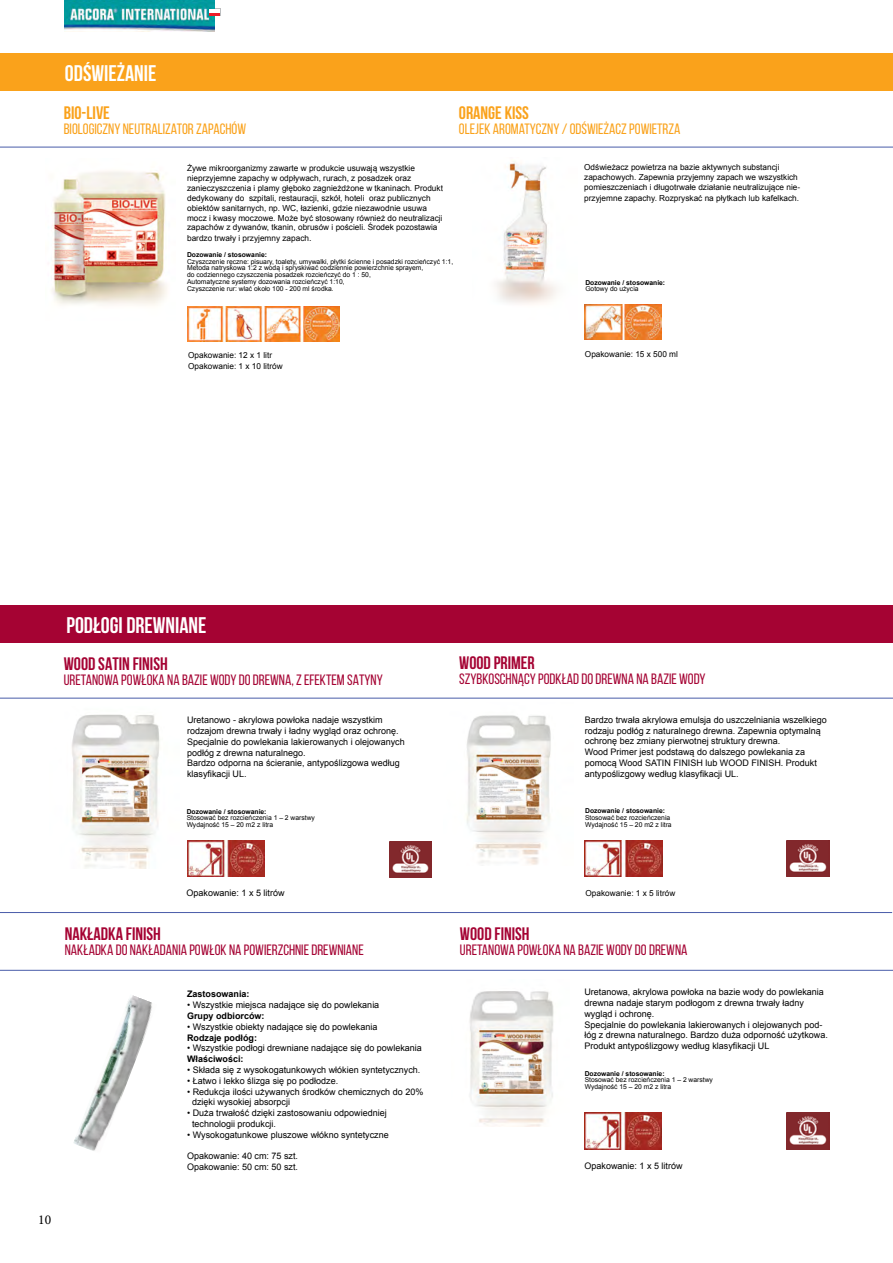
<style>
.page{position:relative;width:893px;height:1263px;background:#fff}
.page>*{position:absolute;margin:0;border:0;box-sizing:border-box;transform-origin:0 0}
.t1{font:700 22.5px "Bebas Neue";color:#fff}
.t2{font:700 18px "Bebas Neue";color:#a50333}
.t3{font:700 18px "Bebas Neue";color:#faa21b}
.t4{font:15px "Bebas Neue";color:#a50333}
.t5{font:15px "Bebas Neue";color:#faa21b}
.t6{font:13.5px "Minion Pro";color:#000}
.t7{font:9px/10.8px "Arial";color:#000}
.t8{font:700 9px "Arial";color:#000}
.t9{font:8.25px/9.9px "Arial";color:#000}
.t10{font:6.75px/6.8px "Arial";color:#000}
.t11{font:700 6.75px "Arial";color:#000}
.s1{font-size:9px}
</style>
<div class="page">
<img style="left:188px;top:306px;width:152px;height:36px">
<img style="left:584px;top:304px;width:78px;height:36px">
<div style="left:0;top:53px;width:893px;height:38px;background:#faa21b"></div>
<img style="left:65px;top:0;width:150px;height:3px">
<hr style="left:210px;top:12px;width:11px;height:4px;background:#bcbec0">
<hr style="left:210px;top:8px;width:11px;height:4px;background:#bcbec0">
<img style="left:65px;top:3px;width:150px;height:29px">
<svg style="left:209px;top:12px;width:11px;height:4px"></svg>
<svg style="left:209px;top:9px;width:11px;height:3px"></svg>
<hr style="left:0;top:147px;width:893px;height:1px;background:#495ca9">
<div style="left:0;top:605px;width:893px;height:38px;background:#a50333"></div>
<hr style="left:0;top:698px;width:893px;height:1px;background:#495ca9">
<hr style="left:0;top:912px;width:892px;height:1px;background:#495ca9">
<img style="left:73px;top:995px;width:79px;height:156px">
<hr style="left:0;top:970px;width:893px;height:1px;background:#495ca9">
<img style="left:787px;top:1112px;width:42px;height:37px">
<img style="left:584px;top:1112px;width:78px;height:37px">
<img style="left:469px;top:991px;width:85px;height:136px">
<img style="left:72px;top:714px;width:88px;height:155px">
<img style="left:466px;top:715px;width:85px;height:150px">
<img style="left:51px;top:171px;width:116px;height:135px">
<img style="left:787px;top:840px;width:42px;height:37px">
<img style="left:585px;top:840px;width:77px;height:37px">
<img style="left:389px;top:841px;width:43px;height:37px">
<img style="left:187px;top:840px;width:77px;height:37px">
<img style="left:496px;top:161px;width:61px;height:143px">
<h1 class="t1" style="left:65px;top:60px;width:93px">ODŚWIEŻANIE</h1>
<h2 class="t3" style="left:64px;top:103px;width:48px">BIO-LIVE</h2>
<h3 class="t5" style="left:64px;top:121px;width:184px">BIOLOGICZNY NEUTRALIZATOR ZAPACHÓW</h3>
<p class="t9" style="left:187px;top:163px;width:257px">Żywe mikroorganizmy zawarte w produkcie usuwają wszystkie nieprzyjemne zapachy w odpływach, rurach, z posadzek oraz zanieczyszczenia i plamy głęboko zagnieżdżone w tkaninach. Produkt dedykowany do szpitali, restauracji, szkół, hoteli oraz publicznych obiektów sanitarnych, np. WC, łazienki, gdzie niezawodnie usuwa mocz i kwasy moczowe. Może być stosowany również do neutralizacji zapachów z dywanów, tkanin, obrusów i pościeli. Środek pozostawia</p>
<p class="t9" style="left:187px;top:233px;width:126px">bardzo trwały i przyjemny zapach<span class="s1">.</span></p>
<h2 class="t3" style="left:459px;top:103px;width:72px">ORANGE KISS</h2>
<h3 class="t5" style="left:459px;top:121px;width:223px">OLEJEK AROMATYCZNY / ODŚWIEŻACZ POWIETRZA</h3>
<p class="t9" style="left:584px;top:163px;width:217px">Odświeżacz powietrza na bazie aktywnych substancji zapachowych. Zapewnia przyjemny zapach we wszystkich pomieszczeniach i długotrwałe działanie neutralizujące nie-</p>
<p class="t9" style="left:584px;top:193px;width:216px">przyjemne zapachy. Rozpryskać na płytkach lub kafelkach.</p>
<p class="t11" style="left:187px;top:250px;width:81px">Dozowanie / stosowanie:</p>
<p class="t10" style="left:187px;top:258px;width:268px">Czyszczenie ręczne: pisuary, toalety, umywalki, płytki ścienne i posadzki rozcieńczyć 1:1, Metoda natryskowa 1:2 z wodą i spryskiwać codziennie powierzchnie sprayem,<br>do codziennego czyszczenia posadzek rozcieńczyć do 1 : 50,<br>Automatyczne systemy dozowania rozcieńczyć 1:10,<br>Czyszczenie rur: wlać około 100 - 200 ml środka.</p>
<p class="t9" style="left:188px;top:350px;width:96px;line-height:10.5px">Opakowanie: 12 x 1 litr<br>Opakowanie: 1 x 10 litrów</p>
<p class="t11" style="left:585px;top:278px;width:81px">Dozowanie / stosowanie:</p>
<p class="t10" style="left:585px;top:286px;width:55px">Gotowy do użycia</p>
<p class="t9" style="left:585px;top:350px;width:95px">Opakowanie: 15 x 500 ml</p>
<h1 class="t1" style="left:66px;top:613px;width:142px">PODŁOGI DREWNIANE</h1>
<h2 class="t2" style="left:64px;top:654px;width:106px">WOOD SATIN FINISH</h2>
<h3 class="t4" style="left:64px;top:672px;width:321px">URETANOWA POWŁOKA NA BAZIE WODY DO DREWNA, Z EFEKTEM SATYNY</h3>
<p class="t7" style="left:187px;top:715px;width:219px">Uretanowo - akrylowa powłoka nadaje wszystkim rodzajom drewna trwały i ładny wygląd oraz ochronę.<br>Specjalnie do powlekania lakierowanych i olejowanych podłóg z drewna naturalnego.<br>Bardzo odporna na ścieranie, antypoślizgowa według klasyfikacji UL.</p>
<p class="t11" style="left:187px;top:807px;width:81px">Dozowanie / stosowanie:</p>
<p class="t10" style="left:187px;top:815px;width:130px">Stosować bez rozcieńczenia 1 – 2 warstwy<br>Wydajność 15 – 20 m2 z litra</p>
<h2 class="t2" style="left:459px;top:653px;width:77px">WOOD PRIMER</h2>
<h3 class="t4" style="left:459px;top:671px;width:248px">SZYBKOSCHNĄCY PODKŁAD DO DREWNA NA BAZIE WODY</h3>
<p class="t7" style="left:585px;top:714px;width:244px">Bardzo trwała akrylowa emulsja do uszczelniania wszelkiego rodzaju podłóg z naturalnego drewna. Zapewnia optymalną ochronę bez zmiany pierwotnej struktury drewna.<br>Wood Primer jest podstawą do dalszego powlekania za pomocą Wood SATIN FINISH lub WOOD FINISH. Produkt antypoślizgowy według klasyfikacji UL.</p>
<p class="t11" style="left:585px;top:806px;width:81px">Dozowanie / stosowanie:</p>
<p class="t10" style="left:585px;top:814px;width:88px">Stosować bez rozcieńczenia<br>Wydajność 15 – 20 m2 z litra</p>
<p class="t7" style="left:187px;top:888px;width:100px">Opakowanie: 1 x 5 litrów</p>
<p class="t9" style="left:585px;top:888px;width:91px">Opakowanie: 1 x 5 litrów</p>
<h2 class="t2" style="left:65px;top:924px;width:98px">NAKŁADKA FINISH</h2>
<h3 class="t4" style="left:65px;top:941px;width:300px">NAKŁADKA DO NAKŁADANIA POWŁOK NA POWIERZCHNIE DREWNIANE</h3>
<p class="t8" style="left:187px;top:988px;width:64px">Zastosowania:</p>
<p class="t7" style="left:187px;top:1000px;width:194px">• Wszystkie miejsca nadające się do powlekania</p>
<p class="t8" style="left:187px;top:1010px;width:79px">Grupy odbiorców:</p>
<p class="t7" style="left:187px;top:1021px;width:192px">• Wszystkie obiekty nadające się do powlekania</p>
<p class="t8" style="left:187px;top:1031px;width:72px">Rodzaje podłóg:</p>
<p class="t7" style="left:187px;top:1043px;width:236px">• Wszystkie podłogi drewniane nadające się do powlekania</p>
<p class="t8" style="left:187px;top:1053px;width:58px">Właściwości:</p>
<p class="t7" style="left:187px;top:1064px;width:235px">• Składa się z wysokogatunkowych włókien syntetycznych.</p>
<p class="t7" style="left:187px;top:1075px;width:153px">• Łatwo i lekko ślizga się po podłodze.</p>
<p class="t7" style="left:192px;top:1086px;width:233px;text-indent:-5px">• Redukcja ilości używanych środków chemicznych do 20% dzięki wysokiej absorpcji</p>
<p class="t7" style="left:192px;top:1108px;width:196px;text-indent:-5px">• Duża trwałość dzięki zastosowaniu odpowiedniej technologii produkcji.</p>
<p class="t7" style="left:187px;top:1129px;width:203px">• Wysokogatunkowe pluszowe włókno syntetyczne</p>
<p class="t7" style="left:187px;top:1151px;width:113px">Opakowanie: 40 cm: 75 szt.<br>Opakowanie: 50 cm: 50 szt.</p>
<h2 class="t2" style="left:460px;top:924px;width:71px">WOOD FINISH</h2>
<h3 class="t4" style="left:460px;top:942px;width:229px">URETANOWA POWŁOKA NA BAZIE WODY DO DREWNA</h3>
<p class="t7" style="left:584px;top:987px;width:245px">Uretanowa, akrylowa powłoka na bazie wody do powlekania drewna nadaje starym podłogom z drewna trwały ładny wygląd i ochronę.<br>Specjalnie do powlekania lakierowanych i olejowanych pod&shy;łóg z drewna naturalnego. Bardzo duża odporność użytkowa.<br>Produkt antypoślizgowy według klasyfikacji UL</p>
<p class="t11" style="left:585px;top:1069px;width:81px">Dozowanie / stosowanie:</p>
<p class="t10" style="left:585px;top:1077px;width:130px">Stosować bez rozcieńczenia 1 – 2 warstwy<br>Wydajność 15 – 20 m2 z litra</p>
<p class="t7" style="left:584px;top:1161px;width:100px">Opakowanie: 1 x 5 litrów</p>
<h3 class="t6" style="left:38px;top:1210px;width:14px">10</h3>
</div>
